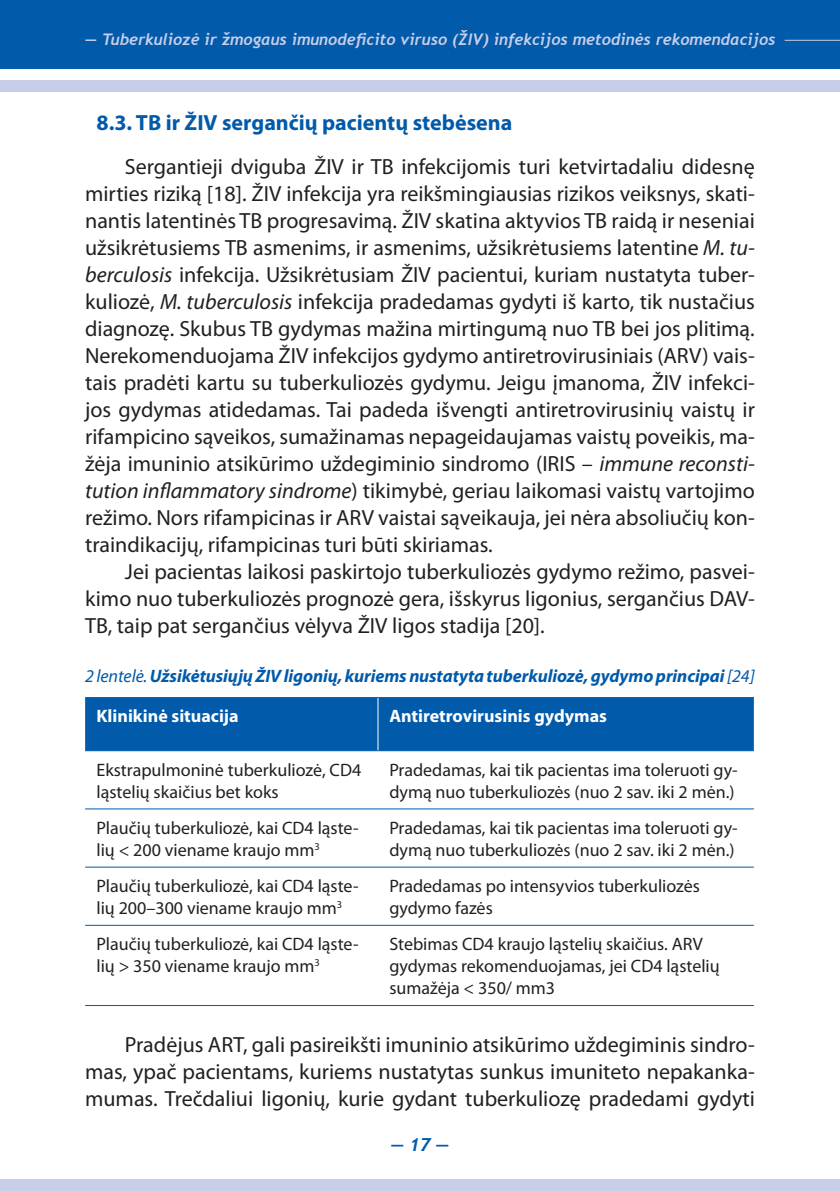
<style>
.page{position:relative;width:840px;height:1191px;background:#fff}
.page>*{position:absolute;margin:0;border:0;box-sizing:border-box;transform-origin:0 0}
.t1{font:22px/27px "Myriad Pro";color:#231f20;text-align:justify}
.t2{font:700 22px "Myriad Pro";color:#015aaa}
.t3{font:18px/22px "Myriad Pro";color:#231f20}
.t4{font:italic 700 18px "Myriad Pro";letter-spacing:-.005em;color:#015aaa}
.t5{font:700 18px "Myriad Pro";color:#fff}
.t6{font:italic 700 18px "Trebuchet";color:#015aaa}
.t7{font:italic 700 16px "Trebuchet";color:#c7cee8}
.s1{font-style:italic}
.s2{font-weight:400}
</style>
<div class="page">
<div style="left:0;top:0;width:839px;height:69px;background:#015aaa"></div>
<div style="left:0;top:1179px;width:839px;height:12px;background:#c7cee8"></div>
<hr style="left:784px;top:40px;width:55px;height:1px;background:#c7cee8">
<div style="left:0;top:80px;width:839px;height:11px;background:#c7cee8"></div>
<div style="left:85px;top:698px;width:668px;height:52px;background:#015aaa"></div>
<hr style="left:85px;top:697px;width:293px;height:1px;background:#015aaa">
<hr style="left:378px;top:697px;width:375px;height:1px;background:#015aaa">
<hr style="left:85px;top:750px;width:293px;height:1px;background:#015aaa">
<hr style="left:378px;top:750px;width:375px;height:1px;background:#015aaa">
<hr style="left:85px;top:808px;width:293px;height:1px;background:#015aaa">
<hr style="left:378px;top:808px;width:375px;height:1px;background:#015aaa">
<hr style="left:85px;top:866px;width:293px;height:1px;background:#015aaa">
<hr style="left:378px;top:866px;width:375px;height:1px;background:#015aaa">
<hr style="left:85px;top:924px;width:293px;height:1px;background:#015aaa">
<hr style="left:378px;top:924px;width:375px;height:1px;background:#015aaa">
<hr style="left:85px;top:1005px;width:293px;height:1px;background:#015aaa">
<hr style="left:378px;top:1005px;width:375px;height:1px;background:#015aaa">
<hr style="left:377px;top:698px;width:1px;height:52px;background:#fff">
<p class="t7" style="left:85px;top:29px;width:691px">— Tuberkuliozė ir žmogaus imunodeficito viruso (ŽIV) infekcijos metodinės rekomendacijos</p>
<p class="t2" style="left:96px;top:108px;width:417px">8.3. TB ir ŽIV sergančių pacientų stebėsena</p>
<p class="t1" style="left:85px;top:153px;width:671px;text-indent:40px">Sergantieji dviguba ŽIV ir TB infekcijomis turi ketvirtadaliu didesnę mirties riziką [18]. ŽIV infekcija yra reikšmingiausias rizikos veiksnys, skati&shy;nantis latentinės TB progresavimą. ŽIV skatina aktyvios TB raidą ir neseniai užsikrėtusiems TB asmenims, ir asmenims, užsikrėtusiems latentine <span class="s1">M. tu&shy;berculosis</span> infekcija. Užsikrėtusiam ŽIV pacientui, kuriam nustatyta tuber&shy;kuliozė, <span class="s1">M. tuberculosis</span> infekcija pradedamas gydyti iš karto, tik nustačius diagnozę. Skubus TB gydymas mažina mirtingumą nuo TB bei jos plitimą.<br>Nerekomenduojama ŽIV infekcijos gydymo antiretrovirusiniais (ARV) vais&shy;tais pradėti kartu su tuberkuliozės gydymu. Jeigu įmanoma, ŽIV infekci&shy;jos gydymas atidedamas. Tai padeda išvengti antiretrovirusinių vaistų ir rifampicino sąveikos, sumažinamas nepageidaujamas vaistų poveikis, ma&shy;žėja imuninio atsikūrimo uždegiminio sindromo (IRIS – <span class="s1">immune reconsti&shy;tution inflammatory sindrome</span>) tikimybė, geriau laikomasi vaistų vartojimo režimo. Nors rifampicinas ir ARV vaistai sąveikauja, jei nėra absoliučių kon&shy;traindikacijų, rifampicinas turi būti skiriamas.</p>
<p class="t1" style="left:85px;top:557px;width:671px;text-indent:40px">Jei pacientas laikosi paskirtojo tuberkuliozės gydymo režimo, pasvei&shy;kimo nuo tuberkuliozės prognozė gera, išskyrus ligonius, sergančius DAV-TB, taip pat sergančius vėlyva ŽIV ligos stadija [20].</p>
<p class="t4" style="left:85px;top:664px;width:670px"><span class="s2">2 lentelė.</span> Užsikėtusiųjų ŽIV ligonių, kuriems nustatyta tuberkuliozė, gydymo principai <span class="s2">[24]</span></p>
<p class="t5" style="left:96px;top:704px;width:144px">Klinikinė situacija</p>
<p class="t5" style="left:389px;top:704px;width:219px">Antiretrovirusinis gydymas</p>
<p class="t3" style="left:96px;top:758px;width:266px">Ekstrapulmoninė tuberkuliozė, CD4 ląstelių skaičius bet koks</p>
<p class="t3" style="left:389px;top:758px;width:349px">Pradedamas, kai tik pacientas ima toleruoti gy&shy;dymą nuo tuberkuliozės (nuo 2 sav. iki 2 mėn.)</p>
<p class="t3" style="left:96px;top:816px;width:263px">Plaučių tuberkuliozė, kai CD4 ląste&shy;lių &lt; 200 viename kraujo mm<sup>3</sup></p>
<p class="t3" style="left:389px;top:816px;width:349px">Pradedamas, kai tik pacientas ima toleruoti gy&shy;dymą nuo tuberkuliozės (nuo 2 sav. iki 2 mėn.)</p>
<p class="t3" style="left:96px;top:874px;width:263px">Plaučių tuberkuliozė, kai CD4 ląste&shy;lių 200–300 viename kraujo mm<sup>3</sup></p>
<p class="t3" style="left:389px;top:874px;width:312px">Pradedamas po intensyvios tuberkuliozės gydymo fazės</p>
<p class="t3" style="left:96px;top:932px;width:263px">Plaučių tuberkuliozė, kai CD4 ląste&shy;lių &gt; 350 viename kraujo mm<sup>3</sup></p>
<p class="t3" style="left:389px;top:932px;width:332px">Stebimas CD4 kraujo ląstelių skaičius. ARV gydymas rekomenduojamas, jei CD4 ląstelių sumažėja &lt; 350/ mm3</p>
<p class="t1" style="left:85px;top:1030px;width:670px;text-indent:40px">Pradėjus ART, gali pasireikšti imuninio atsikūrimo uždegiminis sindro&shy;mas, ypač pacientams, kuriems nustatytas sunkus imuniteto nepakanka&shy;mumas. Trečdaliui ligonių, kurie gydant tuberkuliozę pradedami gydyti</p>
<p class="t6" style="left:390px;top:1133px;width:60px">— 17 —</p>
</div>
